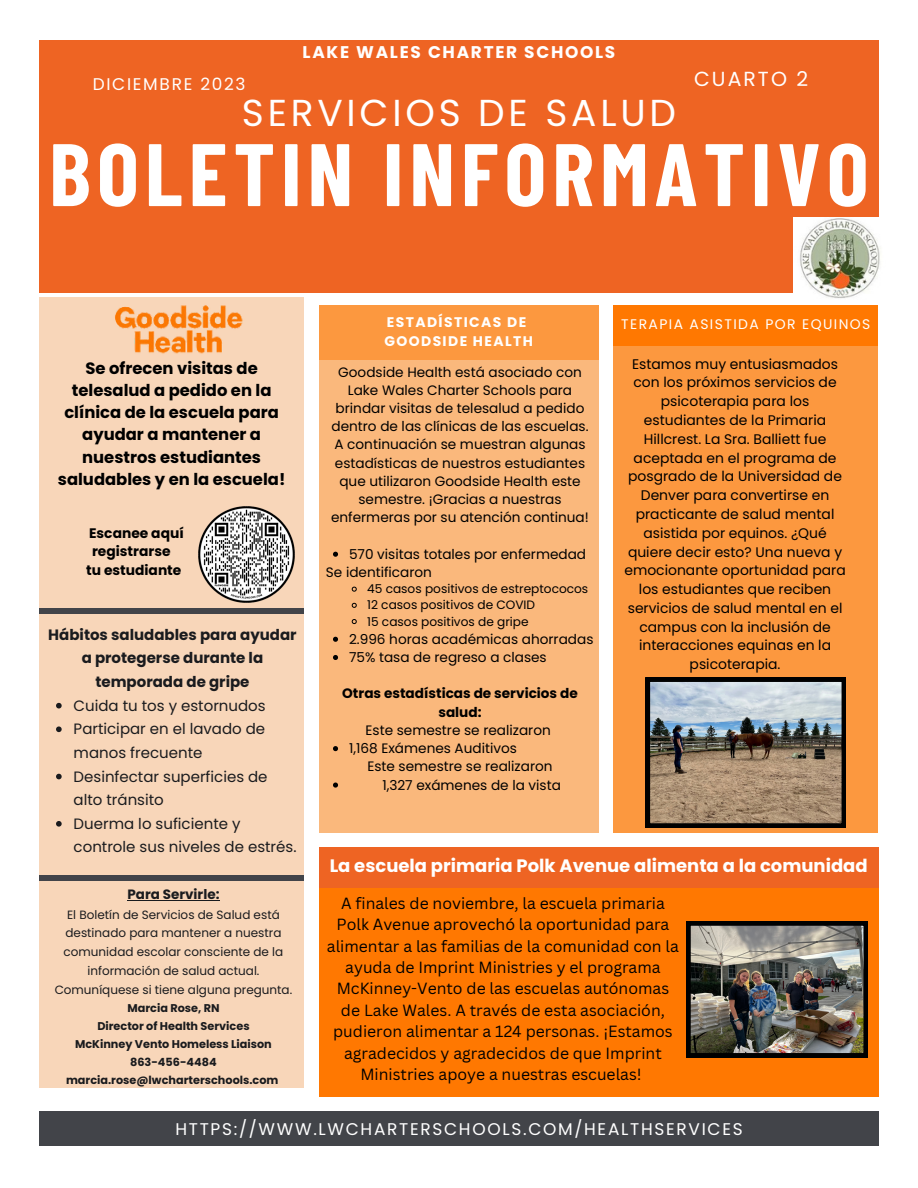
<style>
.page{position:relative;width:918px;height:1188px;background:#fff}
.page>*{position:absolute;margin:0;border:0;box-sizing:border-box;transform-origin:0 0}
.t1{font:700 88.5px "Barlow Condensed";letter-spacing:.07em;color:#fff}
.t2{font:37.5px "Poppins";letter-spacing:.1em;color:#fff}
.t3{font:20.4px "Poppins";letter-spacing:.1em;color:#fff}
.t4{font:700 18px "Poppins";color:#fff}
.t5{font:16.95px "Poppins";letter-spacing:.1em;color:#fff}
.t6{font:700 16.95px "Poppins";letter-spacing:.1em;color:#fff}
.t7{font:700 16.35px/22.2px "Poppins";color:#000;text-align:center}
.t8{font:15.75px/21.3px "Canva Sans";color:#000;text-align:center}
.t9{font:15px/23.7px "Poppins";color:#1a1b1e}
.t10{font:700 15px/23.7px "Poppins";color:#1a1b1e;text-align:center}
.t11{font:13.95px/18.8px "Poppins";color:#000;text-align:center}
.t12{font:700 13.95px/19.2px "Poppins";letter-spacing:.1em;color:#fff}
.t13{font:13.95px "Poppins";letter-spacing:.1em;color:#fff}
.t14{font:700 13.8px "Poppins";color:#000}
.t15{font:13.65px/18.1px "Poppins";color:#000;text-align:center}
.t16{font:700 13.65px/18.3px "Poppins";color:#000;text-align:center}
.t17{font:700 13.5px "Poppins";color:#1a1b1e}
.t18{font:12.15px "Poppins";color:#000}
.t19{font:12px/18.8px "Poppins";color:#1a1b1e;text-align:center}
.t20{font:700 11.25px "Poppins";color:#1a1b1e}
</style>
<div class="page">
<div style="left:39px;top:297px;width:265px;height:791px;background:#f8d6b9"></div>
<div style="left:39px;top:1111px;width:840px;height:34px;background:#424449"></div>
<div style="left:39px;top:40px;width:840px;height:253px;background:#ee6423"></div>
<div style="left:39px;top:876px;width:265px;height:5px;background:#424449"></div>
<img style="left:115px;top:305px;width:128px;height:49px">
<div style="left:39px;top:608px;width:265px;height:6px;background:#424449"></div>
<div style="left:319px;top:306px;width:280px;height:527px;background:#fab87c"></div>
<div style="left:614px;top:305px;width:264px;height:527px;background:#fc983f"></div>
<div style="left:319px;top:847px;width:560px;height:249px;background:#ff7801"></div>
<div style="left:319px;top:847px;width:560px;height:40px;background:#ee6423"></div>
<img style="left:794px;top:218px;width:86px;height:81px">
<img style="left:198px;top:506px;width:97px;height:97px">
<svg style="left:56px;top:703px;width:6px;height:5px"></svg>
<svg style="left:56px;top:726px;width:6px;height:6px"></svg>
<svg style="left:56px;top:774px;width:6px;height:5px"></svg>
<svg style="left:56px;top:821px;width:6px;height:6px"></svg>
<hr style="left:127px;top:900px;width:93px;height:1px;background:#1a1b1e">
<svg style="left:333px;top:552px;width:5px;height:5px"></svg>
<svg style="left:351px;top:586px;width:6px;height:6px"></svg>
<svg style="left:351px;top:602px;width:6px;height:6px"></svg>
<svg style="left:351px;top:619px;width:6px;height:6px"></svg>
<svg style="left:333px;top:637px;width:5px;height:5px"></svg>
<svg style="left:333px;top:655px;width:5px;height:5px"></svg>
<svg style="left:333px;top:746px;width:5px;height:5px"></svg>
<svg style="left:333px;top:783px;width:5px;height:5px"></svg>
<div style="left:319px;top:306px;width:280px;height:54px;background:#fc983f"></div>
<div style="left:614px;top:306px;width:264px;height:40px;background:#ff7801"></div>
<img style="left:646px;top:677px;width:200px;height:151px">
<img style="left:686px;top:921px;width:182px;height:136px">
<h2 class="t6" style="left:303px;top:40px;width:314px">LAKE WALES CHARTER SCHOOLS</h2>
<p class="t5" style="left:93px;top:72px;width:154px">DICIEMBRE 2023</p>
<h3 class="t3" style="left:694px;top:65px;width:116px">CUARTO 2</h3>
<h6 class="t2" style="left:242px;top:87px;width:436px">SERVICIOS DE SALUD</h6>
<h1 class="t1" style="left:49px;top:118px;width:821px">BOLETIN INFORMATIVO</h1>
<p class="t7" style="left:58px;top:357px;width:229px">Se ofrecen visitas de telesalud a pedido en la clínica de la escuela para ayudar a mantener a nuestros estudiantes saludables y en la escuela!</p>
<p class="t14" style="left:89px;top:523px;width:96px">Escanee aquí</p>
<p class="t14" style="left:92px;top:542px;width:80px">registrarse</p>
<p class="t14" style="left:86px;top:560px;width:97px">tu estudiante</p>
<p class="t10" style="left:48px;top:623px;width:250px">Hábitos saludables para ayudar a protegerse durante la temporada de gripe</p>
<p class="t9" style="left:74px;top:694px;width:194px">Cuida tu tos y estornudos</p>
<p class="t9" style="left:74px;top:717px;width:193px">Participar en el lavado de manos frecuente</p>
<p class="t9" style="left:74px;top:765px;width:195px">Desinfectar superficies de alto tránsito</p>
<p class="t9" style="left:74px;top:812px;width:224px">Duerma lo suficiente y controle sus niveles de estrés.</p>
<p class="t17" style="left:127px;top:885px;width:94px">Para Servirle:</p>
<p class="t19" style="left:55px;top:905px;width:239px">El Boletín de Servicios de Salud está destinado para mantener a nuestra comunidad escolar consciente de la información de salud actual.<br>Comuníquese si tiene alguna pregunta.</p>
<p class="t20" style="left:127px;top:1000px;width:94px">Marcia Rose, RN</p>
<p class="t20" style="left:97px;top:1018px;width:154px">Director of Health Services</p>
<p class="t20" style="left:75px;top:1036px;width:198px">McKinney Vento Homeless Liaison</p>
<p class="t20" style="left:130px;top:1054px;width:88px">863-456-4484</p>
<p class="t20" style="left:66px;top:1072px;width:214px">marcia.rose@lwcharterschools.com</p>
<p class="t12" style="left:384px;top:312px;width:150px">ESTADÍSTICAS DE<br>GOODSIDE HEALTH</p>
<p class="t13" style="left:621px;top:315px;width:251px">TERAPIA ASISTIDA POR EQUINOS</p>
<p class="t11" style="left:624px;top:354px;width:223px">Estamos muy entusiasmados con los próximos servicios de psicoterapia para los estudiantes de la Primaria<br>Hillcrest. La Sra. Balliett fue aceptada en el programa de posgrado de la Universidad de<br>Denver para convertirse en practicante de salud mental asistida por equinos. ¿Qué quiere decir esto? Una nueva y emocionante oportunidad para los estudiantes que reciben servicios de salud mental en el campus con la inclusión de interacciones equinas en la psicoterapia.</p>
<p class="t15" style="left:331px;top:363px;width:259px">Goodside Health está asociado con Lake Wales Charter Schools para brindar visitas de telesalud a pedido dentro de las clínicas de las escuelas.<br>A continuación se muestran algunas estadísticas de nuestros estudiantes que utilizaron Goodside Health este semestre. ¡Gracias a nuestras enfermeras por su atención continua!</p>
<p class="t15" style="left:349px;top:545px;width:239px">570 visitas totales por enfermedad</p>
<p class="t15" style="left:326px;top:563px;width:108px">Se identificaron</p>
<p class="t18" style="left:367px;top:580px;width:223px">45 casos positivos de estreptococos</p>
<p class="t18" style="left:367px;top:597px;width:170px">12 casos positivos de COVID</p>
<p class="t18" style="left:367px;top:613px;width:163px">15 casos positivos de gripe</p>
<p class="t15" style="left:349px;top:630px;width:246px">2.996 horas académicas ahorradas</p>
<p class="t15" style="left:349px;top:648px;width:199px">75% tasa de regreso a clases</p>
<p class="t16" style="left:342px;top:685px;width:237px">Otras estadísticas de servicios de salud:</p>
<p class="t15" style="left:366px;top:721px;width:187px">Este semestre se realizaron</p>
<p class="t15" style="left:349px;top:739px;width:169px">1,168 Exámenes Auditivos</p>
<p class="t15" style="left:367px;top:758px;width:187px">Este semestre se realizaron</p>
<h6 class="t15" style="left:382px;top:776px;width:180px">1,327 exámenes de la vista</h6>
<p class="t4" style="left:330px;top:854px;width:540px">La escuela primaria Polk Avenue alimenta a la comunidad</p>
<p class="t8" style="left:327px;top:892px;width:354px">A finales de noviembre, la escuela primaria Polk Avenue aprovechó la oportunidad para alimentar a las familias de la comunidad con la ayuda de Imprint Ministries y el programa McKinney-Vento de las escuelas autónomas de Lake Wales. A través de esta asociación, pudieron alimentar a 124 personas. ¡Estamos agradecidos y agradecidos de que Imprint Ministries apoye a nuestras escuelas!</p>
<p class="t5" style="left:175px;top:1117px;width:569px">HTTPS://WWW.LWCHARTERSCHOOLS.COM/HEALTHSERVICES</p>
</div>
